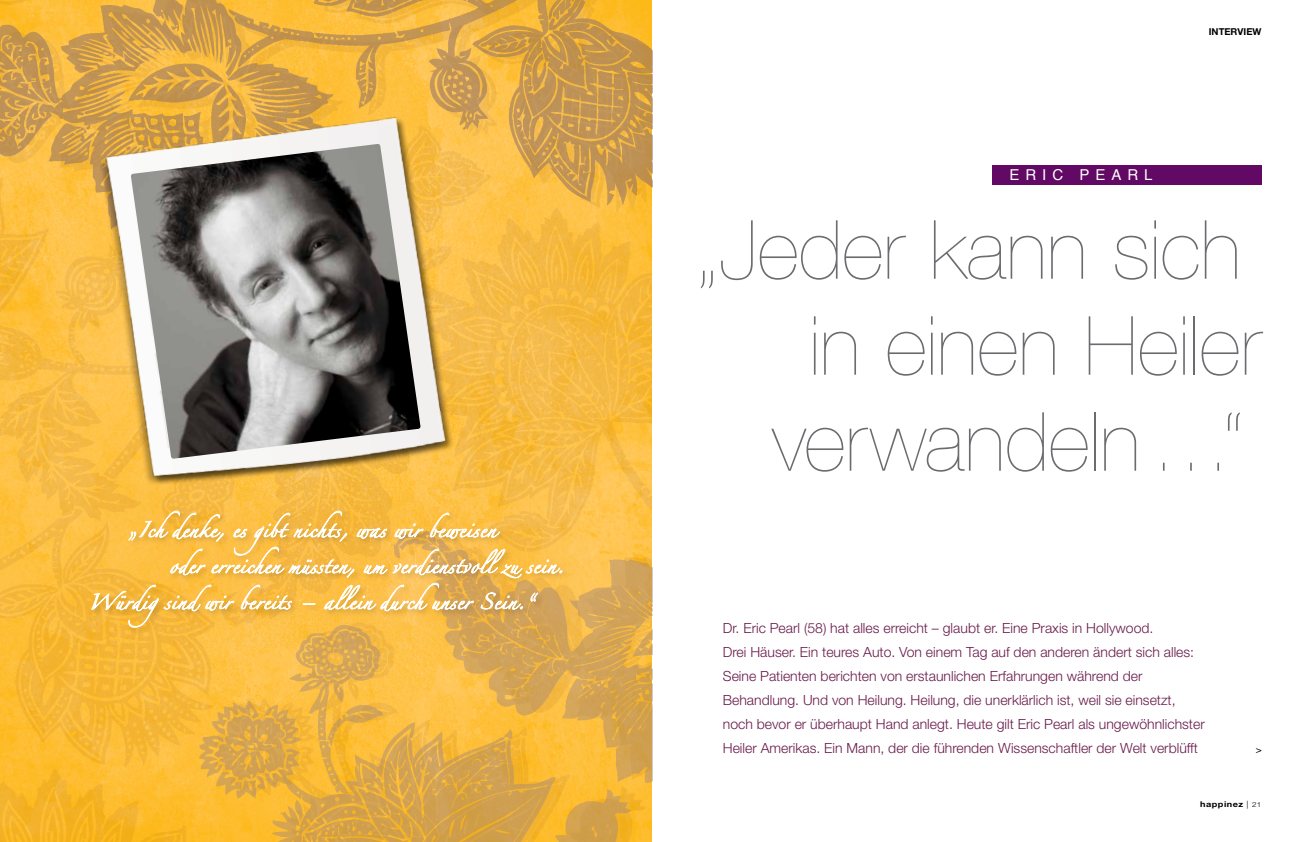
<style>
.page{position:relative;width:1304px;height:842px;background:#fff}
.page>*{position:absolute;margin:0;border:0;box-sizing:border-box;transform-origin:0 0}
.t1{font:200 81.8px/96px "Helvetica Neue LT Pro";color:#6b6c6f;text-align:right}
.t2{font:15px "Helvetica";letter-spacing:.4em;color:#fff}
.t3{font:300 14px/24px "Helvetica Neue LT Pro";color:#691a4b}
.t4{font:700 9.5px "Helvetica Neue LT Pro";color:#000}
.t5{font:9px "Helvetica";color:#000}
.t6{font:700 8px "Helvetica Neue LT Pro";letter-spacing:.05em;color:#000;scale:1.15 1}
.s1{font-weight:300}
.s2{font-weight:300;font-size:7px}
</style>
<div class="page">
<img style="left:0;top:281px;width:652px;height:561px">
<img style="left:0;top:0;width:652px;height:281px">
<img style="left:68px;top:100px;width:403px;height:376px">
<img style="left:131px;top:144px;width:290px;height:315px">
<img style="left:179px;top:512px;width:473px;height:330px">
<div style="left:992px;top:165px;width:269px;height:19px;background:#610964"></div>
<div style="left:56px;top:476px;width:538px;height:185px;background:#f7941e;opacity:.81"></div>
<svg style="left:92px;top:511px;width:470px;height:116px;background:#f3be59"></svg>
<p class="t2" style="left:1009px;top:164px;width:145px">ERIC PE ARL</p>
<p class="t4" style="left:1209px;top:26px;width:54px">INTERVIEW</p>
<h1 class="t1" style="left:697px;top:201px;width:566px">„Jeder kann sich in einen Heiler verwandeln…“</h1>
<p class="t3" style="left:723px;top:615px;width:483px">Dr. Eric Pearl (58) hat alles erreicht – glaubt er. Eine Praxis in Hollywood.<br>Drei Häuser. Ein teures Auto. Von einem Tag auf den anderen ändert sich alles:<br>Seine Patienten berichten von erstaunlichen Erfahrungen während der Behandlung. Und von Heilung. Heilung, die unerklärlich ist, weil sie einsetzt, noch bevor er überhaupt Hand anlegt. Heute gilt Eric Pearl als ungewöhnlichster Heiler Amerikas. Ein Mann, der die führenden Wissenschaftler der Welt verblüfft</p>
<p class="t5" style="left:1256px;top:742px;width:7px">&gt;</p>
<p class="t6" style="left:1200px;top:799px;width:55px">HAPPINEZ <span class="s1">|</span> <span class="s2">21</span></p>
</div>
